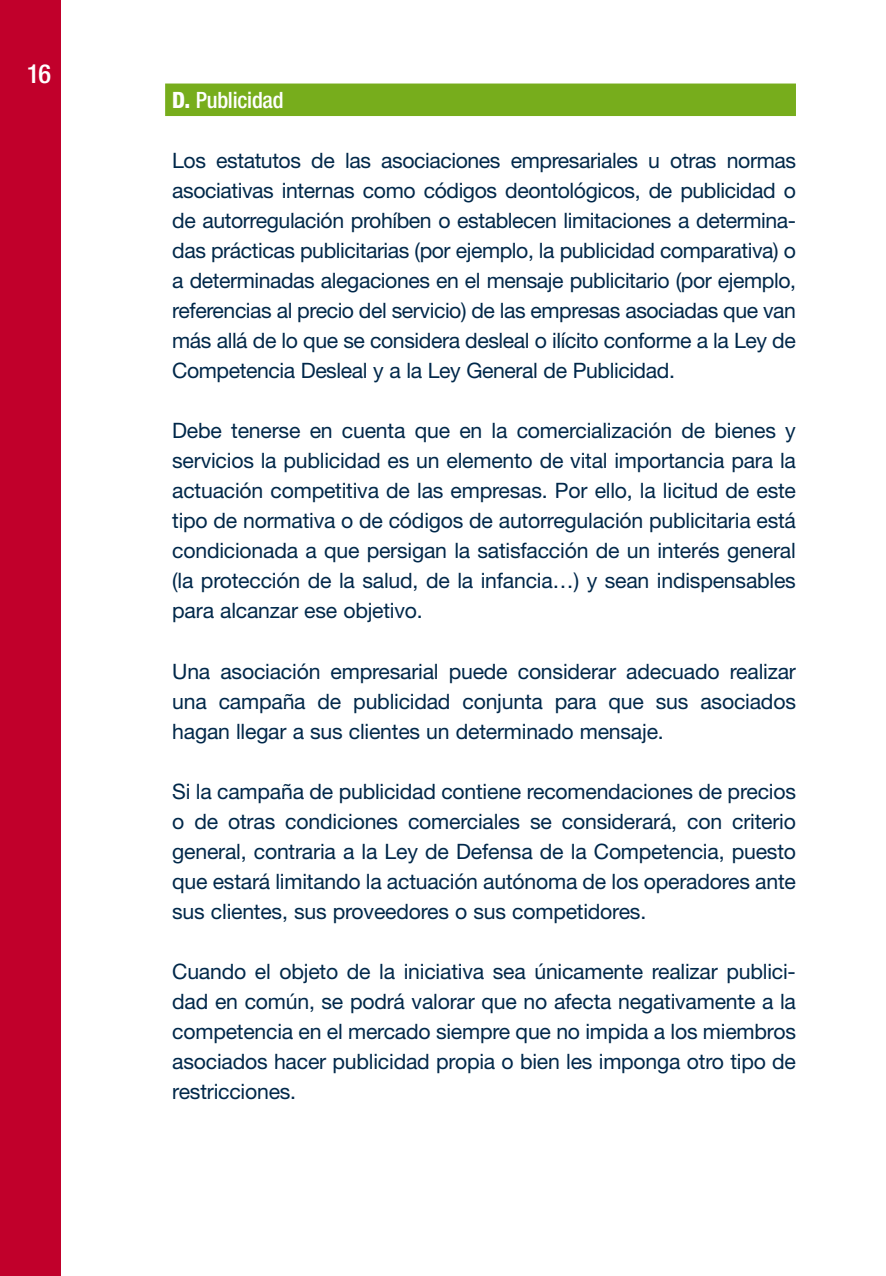
<style>
.page{position:relative;width:886px;height:1276px;background:#fff}
.page>*{position:absolute;margin:0;border:0;box-sizing:border-box;transform-origin:0 0}
.t1{font:500 condensed 26.25px "Helvetica Neue";color:#fff}
.t2{font:500 condensed 22.5px "Helvetica Neue";letter-spacing:-.01em;color:#fff}
.t3{font:21.25px/30px "Helvetica Neue";letter-spacing:-.01em;color:#00284a;text-align:justify}
.s1{font-weight:800}
</style>
<div class="page">
<div style="left:0;top:0;width:60px;height:1276px;background:#c1002b"></div>
<div style="left:165px;top:83px;width:631px;height:33px;background:#77ad1c"></div>
<p class="t1" style="left:27px;top:58px;width:26px">16</p>
<p class="t2" style="left:172px;top:87px;width:113px"><span class="s1">D.</span> Publicidad</p>
<p class="t3" style="left:172px;top:145px;width:625px">Los estatutos de las asociaciones empresariales u otras normas asociativas internas como códigos deontológicos, de publicidad o de autorregulación prohíben o establecen limitaciones a determina&shy;das prácticas publicitarias (por ejemplo, la publicidad comparativa) o a determinadas alegaciones en el mensaje publicitario (por ejemplo, referencias al precio del servicio) de las empresas asociadas que van más allá de lo que se considera desleal o ilícito conforme a la Ley de Competencia Desleal y a la Ley General de Publicidad.</p>
<p class="t3" style="left:172px;top:415px;width:625px">Debe tenerse en cuenta que en la comercialización de bienes y servicios la publicidad es un elemento de vital importancia para la actuación competitiva de las empresas. Por ello, la licitud de este tipo de normativa o de códigos de autorregulación publicitaria está condicionada a que persigan la satisfacción de un interés general (la protección de la salud, de la infancia…) y sean indispensables para alcanzar ese objetivo.</p>
<p class="t3" style="left:172px;top:655px;width:625px">Una asociación empresarial puede considerar adecuado realizar una campaña de publicidad conjunta para que sus asociados hagan llegar a sus clientes un determinado mensaje.</p>
<p class="t3" style="left:172px;top:775px;width:625px">Si la campaña de publicidad contiene recomendaciones de precios o de otras condiciones comerciales se considerará, con criterio general, contraria a la Ley de Defensa de la Competencia, puesto que estará limitando la actuación autónoma de los operadores ante sus clientes, sus proveedores o sus competidores.</p>
<p class="t3" style="left:172px;top:955px;width:625px">Cuando el objeto de la iniciativa sea únicamente realizar publici&shy;dad en común, se podrá valorar que no afecta negativamente a la competencia en el mercado siempre que no impida a los miembros asociados hacer publicidad propia o bien les imponga otro tipo de restricciones.</p>
</div>
